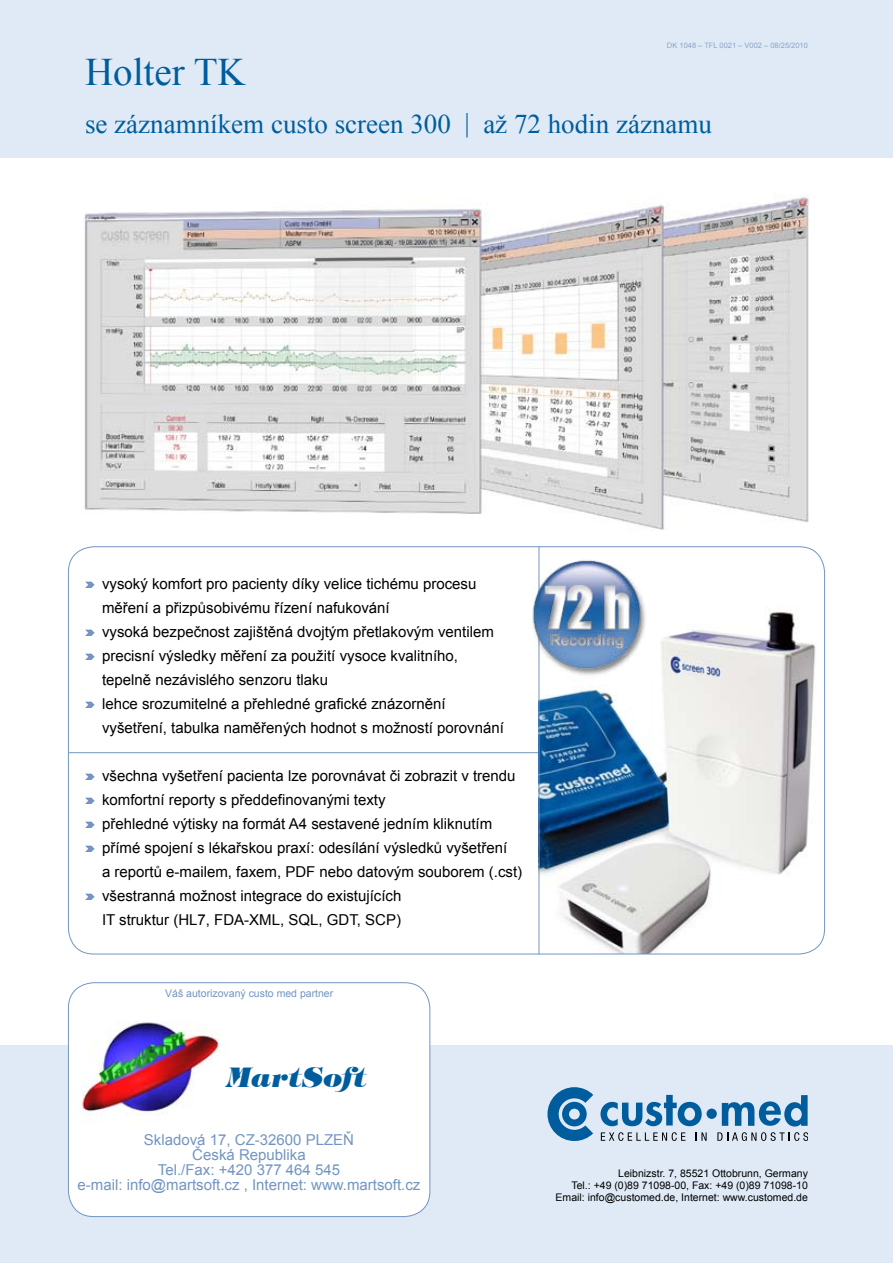
<style>
.page{position:relative;width:893px;height:1263px;background:#fff}
.page>*{position:absolute;margin:0;border:0;box-sizing:border-box;transform-origin:0 0}
.t1{font:39px "Times New Roman";color:#005d9d}
.t2{font:27px "Times New Roman";color:#005d9d}
.t3{font:27px "Timpani Heavy CE Italic";color:#005d9d}
.t4{font:15px/24px "Arial";color:#000}
.t5{font:15px/15px "Arial";color:#7395c1;text-align:center}
.t6{font:10.5px/12px "Arial";color:#000;text-align:right}
.t7{font:10.5px "Arial";color:#7395c1}
.t8{font:7.5px "Arial";color:#8ca5cb}
</style>
<div class="page">
<div style="left:0;top:0;width:893px;height:157px;background:#dfeaf6"></div>
<div style="left:0;top:1045px;width:893px;height:218px;background:#dfeaf6"></div>
<svg style="left:601px;top:1132px;width:84px;height:9px"></svg>
<svg style="left:696px;top:1132px;width:11px;height:9px"></svg>
<svg style="left:717px;top:1132px;width:91px;height:9px"></svg>
<div style="left:706px;top:1108px;width:11px;height:11px;background:#005d9d;border-radius:50%"></div>
<svg style="left:722px;top:1095px;width:86px;height:31px"></svg>
<svg style="left:547px;top:1087px;width:46px;height:54px"></svg>
<svg style="left:600px;top:1095px;width:102px;height:31px"></svg>
<img style="left:83px;top:197px;width:726px;height:333px">
<svg style="left:85px;top:582px;width:10px;height:6px"></svg>
<svg style="left:85px;top:630px;width:10px;height:6px"></svg>
<svg style="left:85px;top:654px;width:10px;height:6px"></svg>
<svg style="left:85px;top:702px;width:10px;height:6px"></svg>
<svg style="left:85px;top:774px;width:10px;height:6px"></svg>
<svg style="left:85px;top:798px;width:10px;height:6px"></svg>
<svg style="left:85px;top:822px;width:10px;height:6px"></svg>
<svg style="left:85px;top:846px;width:10px;height:6px"></svg>
<svg style="left:85px;top:894px;width:10px;height:6px"></svg>
<div style="left:68px;top:983px;width:362px;height:233px;background:#fff;border-radius:26px"></div>
<div style="left:68px;top:982px;width:362px;height:235px;border:1px solid #7395c1;border-radius:26px"></div>
<hr style="left:69px;top:752px;width:470px;height:1px;background:#7395c1">
<img style="left:540px;top:608px;width:284px;height:346px">
<hr style="left:539px;top:546px;width:1px;height:408px;background:#7395c1">
<img style="left:532px;top:551px;width:118px;height:127px">
<img style="left:82px;top:1022px;width:138px;height:98px">
<p class="t8" style="left:667px;top:40px;width:142px">DK 1048 – TFL 0021 – V002 – 08/25/2010</p>
<h1 class="t1" style="left:85px;top:46px;width:162px">Holter TK</h1>
<h2 class="t2" style="left:85px;top:106px;width:628px">se záznamníkem custo screen 300 | až 72 hodin záznamu</h2>
<p class="t4" style="left:102px;top:572px;width:403px">vysoký komfort pro pacienty díky velice tichému procesu měření a přizpůsobivému řízení nafukování<br>vysoká bezpečnost zajištěná dvojtým přetlakovým ventilem precisní výsledky měření za použití vysoce kvalitního, tepelně nezávislého senzoru tlaku<br>lehce srozumitelné a přehledné grafické znázornění vyšetření, tabulka naměřených hodnot s možností porovnání</p>
<p class="t4" style="left:102px;top:764px;width:422px">všechna vyšetření pacienta lze porovnávat či zobrazit v trendu komfortní reporty s předdefinovanými texty<br>přehledné výtisky na formát A4 sestavené jedním kliknutím přímé spojení s lékařskou praxí: odesílání výsledků vyšetření<br>a reportů e-mailem, faxem, PDF nebo datovým souborem (.cst) všestranná možnost integrace do existujících<br>IT struktur (HL7, FDA-XML, SQL, GDT, SCP)</p>
<p class="t7" style="left:165px;top:986px;width:170px">Váš autorizovaný custo med partner</p>
<h2 class="t3" style="left:226px;top:1060px;width:142px">MartSoft</h2>
<p class="t5" style="left:78px;top:1132px;width:344px">Skladová 17, CZ-32600 PLZEŇ<br>Česká Republika<br>Tel./Fax: +420 377 464 545<br>e-mail: info@martsoft.cz , Internet: www.martsoft.cz</p>
<p class="t6" style="left:556px;top:1167px;width:254px">Leibnizstr. 7, 85521 Ottobrunn, Germany<br>Tel.: +49 (0)89 71098-00, Fax: +49 (0)89 71098-10<br>Email: info@customed.de, Internet: www.customed.de</p>
</div>
